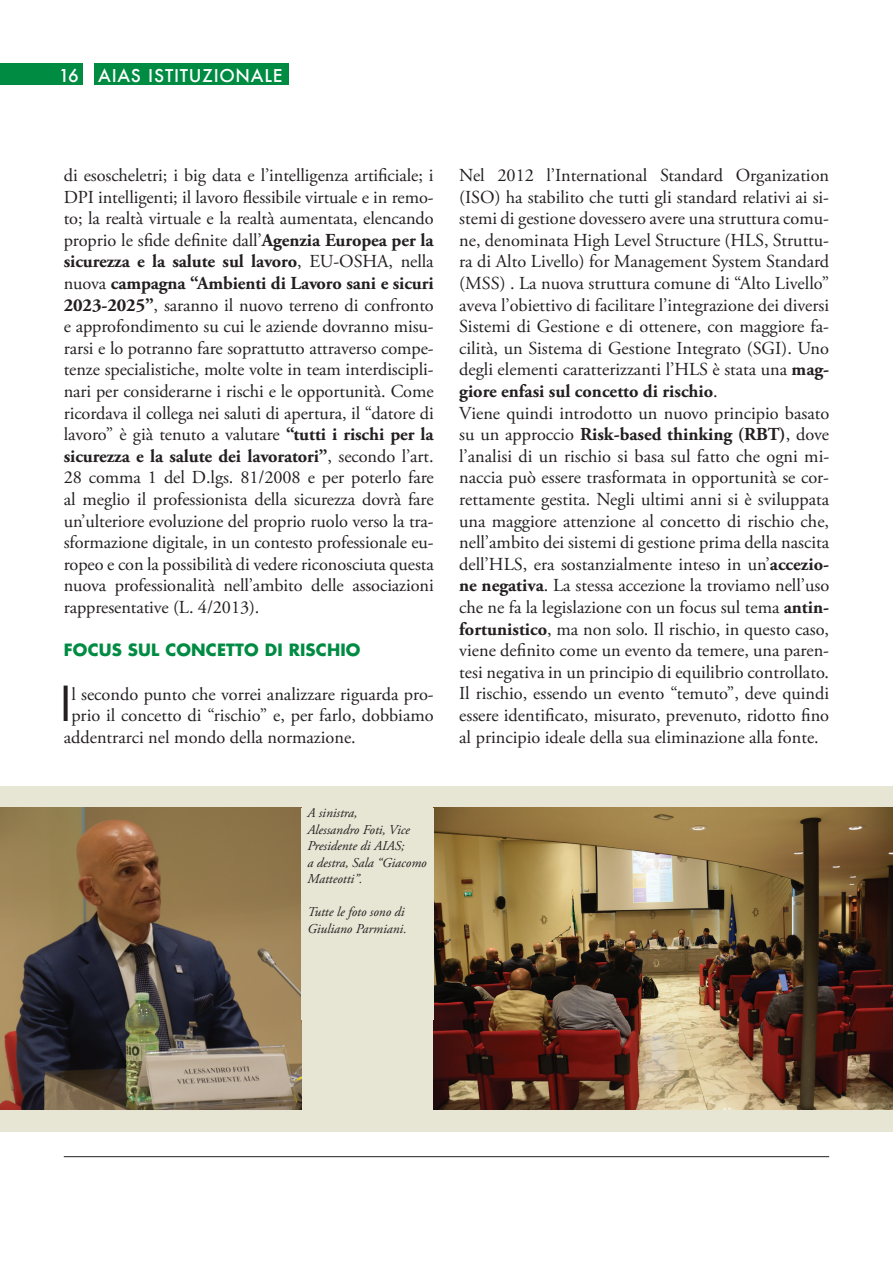
<style>
.page{position:relative;width:893px;height:1263px;background:#fff}
.page>*{position:absolute;margin:0;border:0;box-sizing:border-box;transform-origin:0 0}
.t1{font:46.95px "Futura Std";color:#231f20}
.t2{font:18.3px/21.6px "Adobe Garamond Pro";color:#231f20;text-align:justify}
.t3{font:500 17.25px "Futura";letter-spacing:.04em;color:#fff}
.t4{font:700 16.5px "Futura Std";color:#008b43}
.t5{font:italic 13.5px/16.5px "Adobe Garamond Pro";color:#231f20}
.s1{font-weight:700}
</style>
<div class="page">
<hr style="left:64px;top:1156px;width:765px;height:1px;background:#231f20">
<div style="left:0;top:786px;width:893px;height:345px;background:#e7e5d4"></div>
<div style="left:0;top:64px;width:83px;height:21px;background:#008b43"></div>
<img style="left:0;top:807px;width:301px;height:303px">
<img style="left:434px;top:807px;width:459px;height:303px">
<div style="left:94px;top:64px;width:194px;height:21px;background:#008b43"></div>
<p class="t3" style="left:59px;top:63px;width:21px">16</p>
<p class="t3" style="left:98px;top:63px;width:186px">AIAS ISTITUZIONALE</p>
<p class="t2" style="left:64px;top:165px;width:371px">di esoscheletri; i big data e l’intelligenza artificiale; i DPI intelligenti; il lavoro flessibile virtuale e in remo&shy;to; la realtà virtuale e la realtà aumentata, elencando proprio le sfide definite dall’<span class="s1">Agenzia Europea per la sicurezza e la salute sul lavoro</span>, EU-OSHA, nella nuova <span class="s1">campagna “Ambienti di Lavoro sani e sicuri 2023-2025”</span>, saranno il nuovo terreno di confronto e approfondimento su cui le aziende dovranno misu&shy;rarsi e lo potranno fare soprattutto attraverso compe&shy;tenze specialistiche, molte volte in team interdiscipli&shy;nari per considerarne i rischi e le opportunità. Come ricordava il collega nei saluti di apertura, il “datore di lavoro” è già tenuto a valutare <span class="s1">“tutti i rischi per la sicurezza e la salute dei lavoratori”</span>, secondo l’art.<br>28 comma 1 del D.lgs. 81/2008 e per poterlo fare al meglio il professionista della sicurezza dovrà fare un’ulteriore evoluzione del proprio ruolo verso la tra&shy;sformazione digitale, in un contesto professionale eu&shy;ropeo e con la possibilità di vedere riconosciuta questa nuova professionalità nell’ambito delle associazioni rappresentative (L. 4/2013).</p>
<p class="t4" style="left:64px;top:639px;width:13px">FOCUS</p>
<p class="t4" style="left:128px;top:639px;width:51px">SU L CONCE</p>
<p class="t4" style="left:226px;top:639px;width:74px">TTO DI RISCHIO</p>
<h1 class="t1" style="left:60px;top:674px;width:13px">I</h1>
<p class="t2" style="left:71px;top:683px;width:364px">l secondo punto che vorrei analizzare riguarda pro-</p>
<p class="t2" style="left:71px;top:705px;width:364px">prio il concetto di “rischio” e, per farlo, dobbiamo</p>
<p class="t2" style="left:64px;top:727px;width:294px">addentrarci nel mondo della normazione.</p>
<p class="t5" style="left:307px;top:805px;width:121px">A sinistra,<br>Alessandro Foti, Vice<br>Presidente di AIAS;<br>a destra, Sala “Giacomo<br>Matteotti”.</p>
<p class="t5" style="left:307px;top:904px;width:101px">Tutte le foto sono di<br>Giuliano Parmiani.</p>
<p class="t2" style="left:459px;top:165px;width:371px;text-align:left">Nel 2012 l’International Standard Organization (ISO) ha stabilito che tutti gli standard relativi ai si&shy;stemi di gestione dovessero avere una struttura comu&shy;ne, denominata High Level Structure (HLS, Struttu&shy;ra di Alto Livello) for Management System Standard (MSS) . La nuova struttura comune di “Alto Livello” aveva l’obiettivo di facilitare l’integrazione dei diversi Sistemi di Gestione e di ottenere, con maggiore fa&shy;cilità, un Sistema di Gestione Integrato (SGI). Uno degli elementi caratterizzanti l’HLS è stata una <span class="s1">mag&shy;giore enfasi sul concetto di rischio</span>.<br>Viene quindi introdotto un nuovo principio basato su un approccio <span class="s1">Risk-based thinking (RBT)</span>, dove l’analisi di un rischio si basa sul fatto che ogni mi&shy;naccia può essere trasformata in opportunità se cor&shy;rettamente gestita. Negli ultimi anni si è sviluppata una maggiore attenzione al concetto di rischio che, nell’ambito dei sistemi di gestione prima della nascita dell’HLS, era sostanzialmente inteso in un’<span class="s1">accezio&shy;ne negativa</span>. La stessa accezione la troviamo nell’uso che ne fa la legislazione con un focus sul tema <span class="s1">antin&shy;fortunistico</span>, ma non solo. Il rischio, in questo caso, viene definito come un evento da temere, una paren&shy;tesi negativa in un principio di equilibrio controllato.<br>Il rischio, essendo un evento “temuto”, deve quindi essere identificato, misurato, prevenuto, ridotto fino al principio ideale della sua eliminazione alla fonte.</p>
</div>
